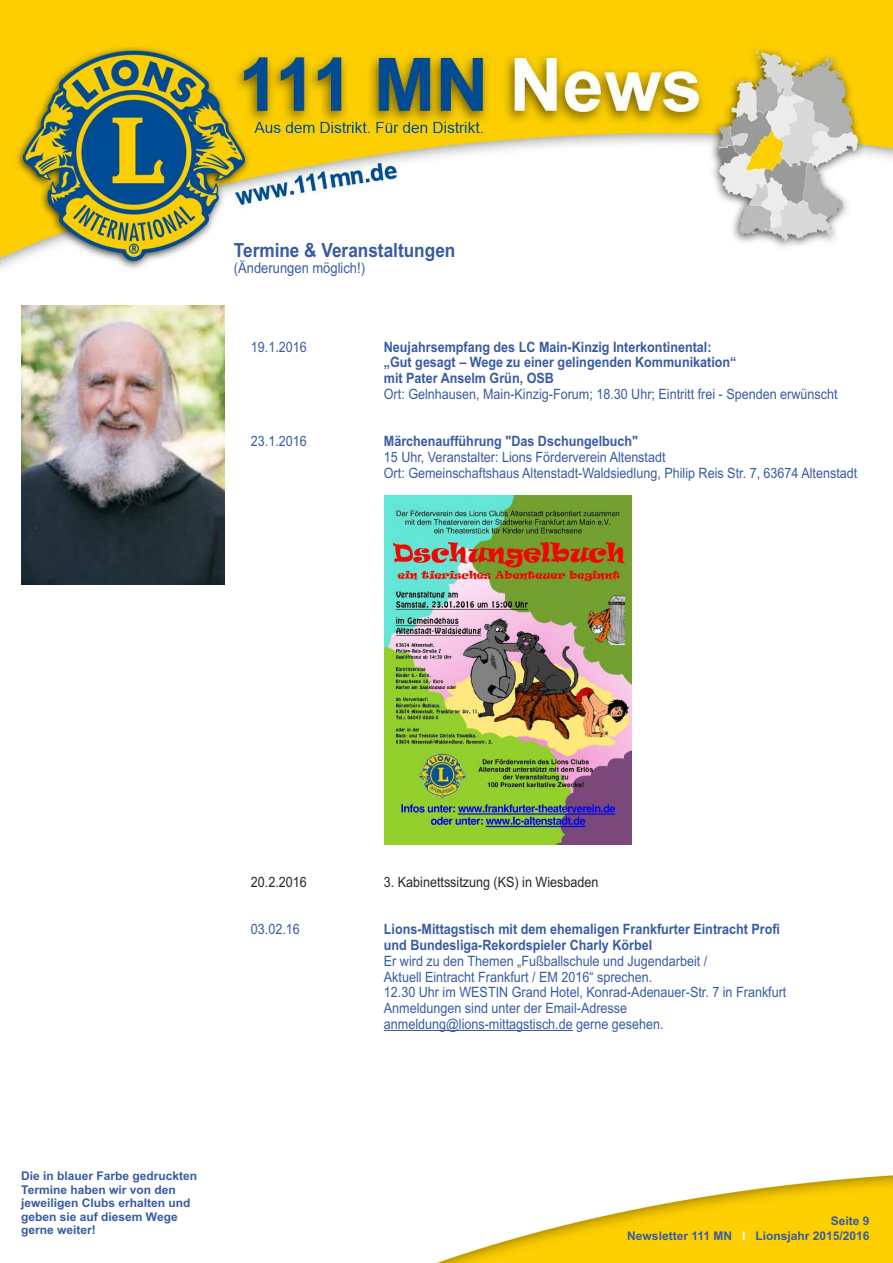
<style>
.page{position:relative;width:893px;height:1263px;background:#fff}
.page>*{position:absolute;margin:0;border:0;box-sizing:border-box;transform-origin:0 0}
.t1{font:700 19.5px "Arial";color:#385ba3;scale:.88 1}
.t2{font:14.7px "Arial";color:#385ba3;scale:.88 1}
.t3{font:14.25px/15.8px "Arial";color:#385ba3;scale:.88 1}
.t4{font:700 14.25px/15.8px "Arial";color:#385ba3;scale:.88 1}
.t5{font:14.25px "Arial";color:#272627;scale:.88 1}
.t6{font:700 12px/13.5px "Arial";color:#385ba3;text-align:right}
.s1{color:#fff}
</style>
<div class="page">
<img style="left:0;top:0;width:893px;height:398px">
<img style="left:436px;top:1175px;width:457px;height:88px">
<hr style="left:384px;top:1030px;width:189px;height:1px;background:#385ba3">
<img style="left:21px;top:305px;width:203px;height:279px">
<img style="left:385px;top:496px;width:246px;height:348px">
<h1 class="t1" style="left:234px;top:239px;width:253px">Termine &amp; Veranstaltungen</h1>
<p class="t2" style="left:234px;top:259px;width:151px">(Änderungen möglich!)</p>
<p class="t3" style="left:251px;top:339px;width:65px">19.1.2016</p>
<p class="t4" style="left:384px;top:339px;width:402px">Neujahrsempfang des LC Main-Kinzig Interkontinental: „Gut gesagt – Wege zu einer gelingenden Kommunikation“ mit Pater Anselm Grün, OSB</p>
<p class="t3" style="left:384px;top:386px;width:517px">Ort: Gelnhausen, Main-Kinzig-Forum; 18.30 Uhr; Eintritt frei - Spenden erwünscht</p>
<p class="t3" style="left:251px;top:433px;width:65px">23.1.2016</p>
<p class="t4" style="left:384px;top:433px;width:291px">Märchenaufführung "Das Dschungelbuch"</p>
<p class="t3" style="left:384px;top:449px;width:539px">15 Uhr, Veranstalter: Lions Förderverein Altenstadt<br>Ort: Gemeinschaftshaus Altenstadt-Waldsiedlung, Philip Reis Str. 7, 63674 Altenstadt</p>
<p class="t5" style="left:251px;top:874px;width:65px">20.2.2016</p>
<p class="t5" style="left:384px;top:874px;width:245px">3. Kabinettssitzung (KS) in Wiesbaden</p>
<p class="t3" style="left:251px;top:922px;width:57px">03.02.16</p>
<p class="t4" style="left:384px;top:922px;width:452px">Lions-Mittagstisch mit dem ehemaligen Frankfurter Eintracht Profi und Bundesliga-Rekordspieler Charly Körbel</p>
<p class="t3" style="left:384px;top:953px;width:459px">Er wird zu den Themen „Fußballschule und Jugendarbeit /<br>Aktuell Eintracht Frankfurt / EM 2016“ sprechen.<br>12.30 Uhr im WESTIN Grand Hotel, Konrad-Adenauer-Str. 7 in Frankfurt Anmeldungen sind unter der Email-Adresse anmeldung@lions-mittagstisch.de gerne gesehen.</p>
<p class="t6" style="left:21px;top:1169px;width:178px;text-align:left">Die in blauer Farbe gedruckten<br>Termine haben wir von den jeweiligen Clubs erhalten und geben sie auf diesem Wege gerne weiter!</p>
<p class="t6" style="left:627px;top:1214px;width:244px;line-height:15px">Seite 9<br>Newsletter 111 MN <span class="s1">I</span> Lionsjahr 2015/2016</p>
</div>
